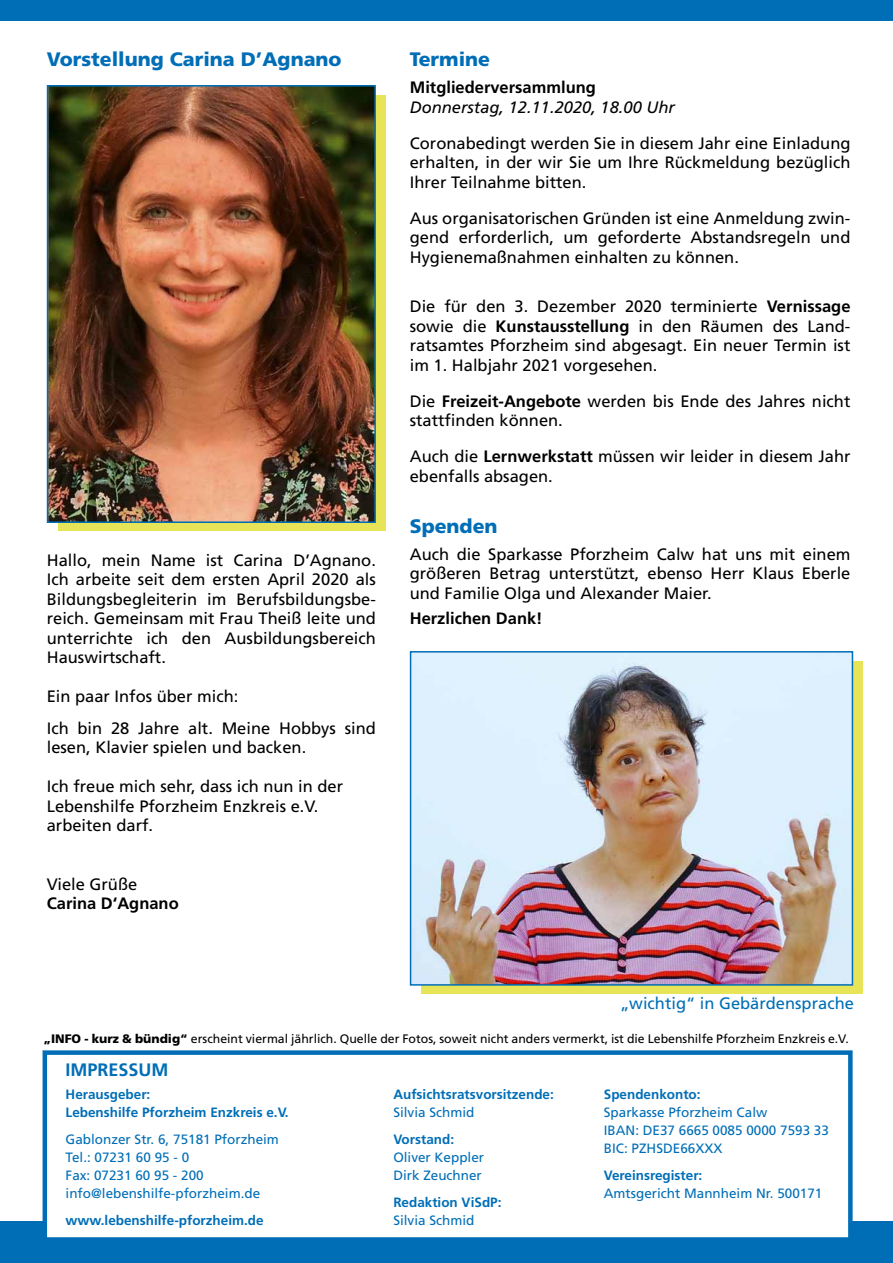
<style>
.page{position:relative;width:893px;height:1263px;background:#006eb7}
.page>*{position:absolute;margin:0;border:0;box-sizing:border-box;transform-origin:0 0}
.t1{font:900 19.5px "Frutiger";color:#006eb7}
.t2{font:700 18px "Frutiger";color:#006eb7}
.t3{font:16.5px/19.5px "Frutiger LT";color:#000;text-align:justify}
.t4{font:700 16.5px "Frutiger";color:#000}
.t5{font:italic 16.5px "Frutiger";color:#000}
.t6{font:16.5px "Frutiger LT";color:#006eb7}
.t7{font:13.5px/18px "Frutiger LT";color:#006eb7}
.t8{font:700 13.5px/18px "Frutiger";color:#006eb7}
.t9{font:12.3px "Frutiger LT";color:#000}
.s1{font-family:"Frutiger";font-weight:700}
.s2{font-family:"Frutiger";font-weight:900}
</style>
<div class="page">
<div style="left:0;top:21px;width:893px;height:1199px;background:#fff"></div>
<div style="left:43px;top:1050px;width:810px;height:192px;background:#fff;border:4px solid #006eb7"></div>
<div style="left:58px;top:96px;width:327px;height:435px;background:#e7e458"></div>
<img style="left:50px;top:88px;width:323px;height:432px">
<div style="left:47px;top:85px;width:329px;height:438px;border:2px solid #006eb7"></div>
<div style="left:421px;top:662px;width:442px;height:332px;background:#e7e458"></div>
<img style="left:413px;top:654px;width:437px;height:329px">
<div style="left:410px;top:651px;width:443px;height:335px;border:2px solid #006eb7"></div>
<p class="t1" style="left:47px;top:48px;width:296px">Vorstellung Carina D’Agnano</p>
<p class="t3" style="left:47px;top:550px;width:331px">Hallo, mein Name ist Carina D’Agnano.<br>Ich arbeite seit dem ersten April 2020 als Bildungsbegleiterin im Berufsbildungsbe&shy;reich. Gemeinsam mit Frau Theiß leite und unterrichte ich den Ausbildungsbereich Hauswirtschaft.</p>
<p class="t3" style="left:47px;top:681px;width:331px;line-height:31.5px">Ein paar Infos über mich:<br>Ich bin 28 Jahre alt. Meine Hobbys sind</p>
<p class="t3" style="left:47px;top:738px;width:261px">lesen, Klavier spielen und backen.</p>
<p class="t3" style="left:47px;top:777px;width:298px;text-align:left">Ich freue mich sehr, dass ich nun in der<br>Lebenshilfe Pforzheim Enzkreis e.V. arbeiten darf.</p>
<p class="t3" style="left:47px;top:874px;width:92px">Viele Grüße</p>
<p class="t4" style="left:47px;top:894px;width:134px">Carina D‘Agnano</p>
<p class="t1" style="left:410px;top:48px;width:82px">Termine</p>
<p class="t4" style="left:410px;top:78px;width:188px">M itgliederversammlung</p>
<p class="t5" style="left:410px;top:97px;width:267px">Donnerstag, 12.11.2020, 18.00 Uhr</p>
<p class="t3" style="left:410px;top:133px;width:442px">Coronabedingt werden Sie in diesem Jahr eine Einladung erhalten, in der wir Sie um Ihre Rückmeldung bezüglich Ihrer Teilnahme bitten.</p>
<p class="t3" style="left:410px;top:208px;width:442px">Aus organisatorischen Gründen ist eine Anmeldung zwin&shy;gend erforderlich, um geforderte Abstandsregeln und Hygienemaßnahmen einhalten zu können.</p>
<p class="t3" style="left:410px;top:297px;width:442px">Die für den 3. Dezember 2020 terminierte <span class="s1">Vernissage </span>sowie die <span class="s1">Kunstausstellung</span> in den Räumen des Land&shy;ratsamtes Pforzheim sind abgesagt. Ein neuer Termin ist im 1. Halbjahr 2021 vorgesehen.</p>
<p class="t3" style="left:410px;top:391px;width:442px">Die <span class="s1">Freizeit-Angebote</span> werden bis Ende des Jahres nicht stattfinden können.</p>
<p class="t3" style="left:410px;top:447px;width:442px">Auch die <span class="s1">Lernwerkstatt</span> müssen wir leider in diesem Jahr ebenfalls absagen.</p>
<p class="t1" style="left:410px;top:514px;width:89px">Spenden</p>
<p class="t3" style="left:410px;top:544px;width:442px">Auch die Sparkasse Pforzheim Calw hat uns mit einem größeren Betrag unterstützt, ebenso Herr Klaus Eberle und Familie Olga und Alexander Maier.</p>
<p class="t4" style="left:410px;top:609px;width:134px">Herzlichen Dank!</p>
<p class="t6" style="left:620px;top:994px;width:235px">„wichtig“ in Gebärdensprache</p>
<p class="t9" style="left:44px;top:1031px;width:807px"><span class="s2">„INFO - kurz &amp; bündig“</span> erscheint viermal jährlich. Quelle der Fotos, soweit nicht anders vermerkt, ist die Lebenshilfe Pforzheim Enzkreis e.V.</p>
<p class="t2" style="left:66px;top:1059px;width:105px">Impressum</p>
<p class="t8" style="left:66px;top:1085px;width:225px">Herausgeber:<br>Lebenshilfe Pforzheim Enzkreis e.V.</p>
<p class="t7" style="left:66px;top:1130px;width:215px">Gablonzer Str. 6, 75181 Pforzheim<br>Tel.: 07231 60 95 - 0<br>Fax: 07231 60 95 - 200 info@lebenshilfe-pforzheim.de</p>
<p class="t8" style="left:66px;top:1211px;width:200px">www.lebenshilfe-pforzheim.de</p>
<p class="t8" style="left:393px;top:1085px;width:162px">Aufsichtsratsvorsitzende:</p>
<p class="t7" style="left:393px;top:1103px;width:83px">Silvia Schmid</p>
<p class="t8" style="left:393px;top:1130px;width:62px">Vorstand:</p>
<p class="t7" style="left:393px;top:1148px;width:92px">Oliver Keppler<br>Dirk Zeuchner</p>
<p class="t8" style="left:393px;top:1193px;width:110px">Redaktion ViSdP:</p>
<p class="t7" style="left:393px;top:1211px;width:83px">Silvia Schmid</p>
<p class="t8" style="left:604px;top:1085px;width:98px">Spendenkonto:</p>
<p class="t7" style="left:604px;top:1103px;width:227px">Sparkasse Pforzheim Calw<br>IBAN: DE37 6665 0085 0000 7593 33<br>BIC: PZHSDE66XXX</p>
<p class="t8" style="left:604px;top:1166px;width:100px">Vereinsregister:</p>
<p class="t7" style="left:604px;top:1184px;width:220px">Amtsgericht Mannheim Nr. 500171</p>
</div>
